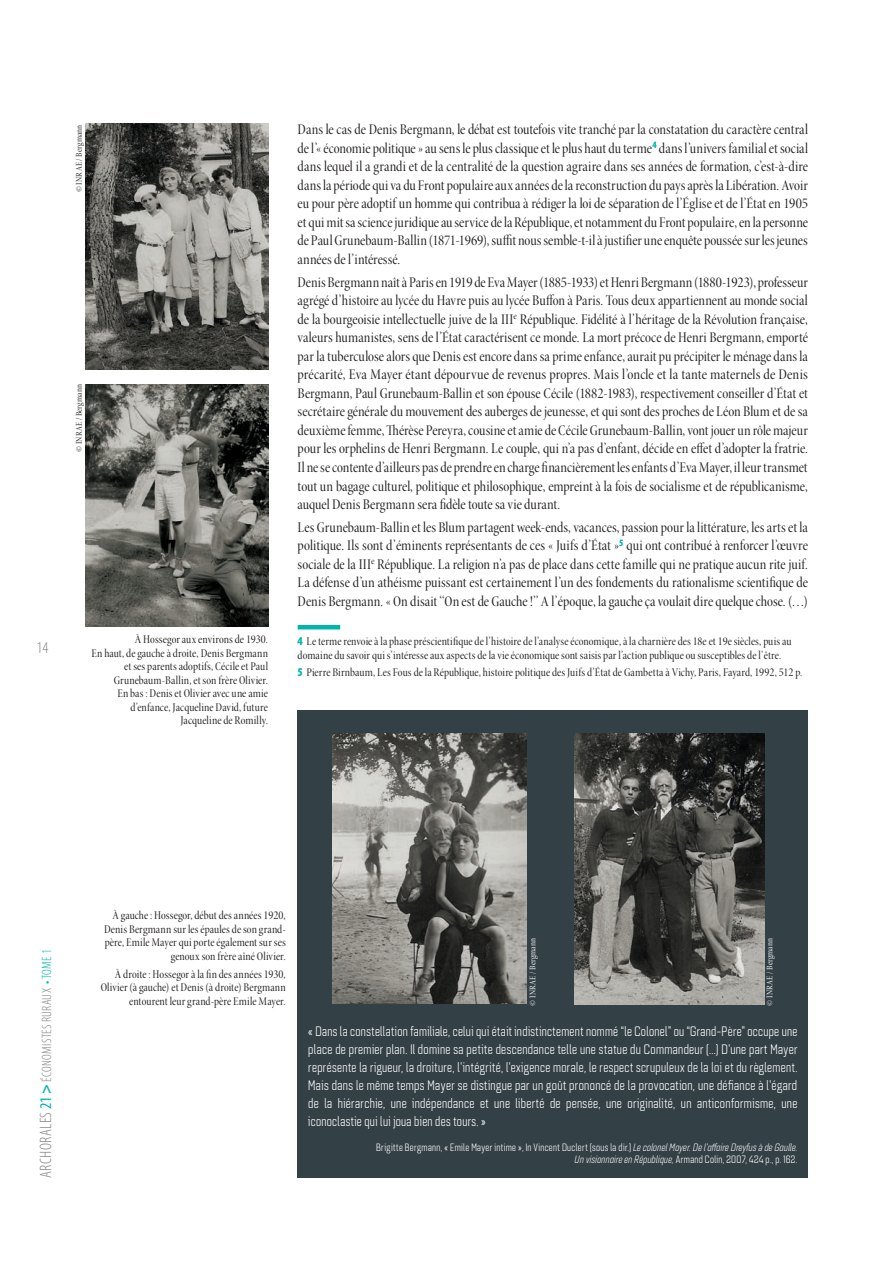
<style>
.page{position:relative;width:893px;height:1263px;background:#fff}
.page>*{position:absolute;margin:0;border:0;box-sizing:border-box;transform-origin:0 0}
.t1{font:300 condensed 16.5px "Myriad Pro";color:#808285}
.t2{font:15px/18.6px "Minion Pro Cn Disp";color:#231f20;text-align:justify}
.t3{font:13.5px/18px "Quarca Con Boo";letter-spacing:.025em;color:#fff;text-align:justify}
.t4{font:300 condensed 13.5px "Myriad Pro";letter-spacing:.02em;color:#808285}
.t5{font:12px/13.5px "Minion Pro Cn Disp";letter-spacing:.005em;color:#231f20;text-align:right}
.t6{font:10.5px/12px "Quarca Con Boo";letter-spacing:.035em;color:#fff;text-align:right}
.t7{font:9px "Minion Pro Cn Disp";letter-spacing:.03em;color:#fff}
.t8{font:9px "Minion Pro Cn Disp";letter-spacing:.03em;color:#231f20}
.s1{font-family:"Myriad Pro";font-weight:900;font-stretch:condensed;color:#00b5ac}
.s2{font-size:16.5px}
.s3{font-weight:400;font-size:16.5px;color:#00b5ac}
.s4{font-weight:700;font-size:16.5px;color:#00b5ac}
.s5{color:#00b5ac}
.s6{font-family:"Quarca Con Boo It"}
</style>
<div class="page">
<hr style="left:298px;top:625px;width:42px;height:4px;background:#00b5ac">
<div style="left:298px;top:710px;width:510px;height:468px;background:#334046"></div>
<img style="left:333px;top:733px;width:194px;height:271px">
<img style="left:574px;top:733px;width:190px;height:271px">
<img style="left:85px;top:123px;width:183px;height:247px">
<img style="left:85px;top:384px;width:183px;height:242px">
<p class="t8" style="left:74px;top:192px;width:69px;rotate:-90deg">© INRAE / Bergmann</p>
<p class="t8" style="left:74px;top:452px;width:69px;rotate:-90deg">© INRAE / Bergmann</p>
<p class="t1" style="left:37px;top:639px;width:13px">14</p>
<p class="t5" style="left:91px;top:633px;width:178px">À Hossegor aux environs de 1930.<br>En haut, de gauche à droite, Denis Bergmann et ses parents adoptifs, Cécile et Paul Grunebaum-Ballin, et son frère Olivier.<br>En bas : Denis et Olivier avec une amie d’enfance, Jacqueline David, future Jacqueline de Romilly.</p>
<p class="t2" style="left:298px;top:120px;width:512px">Dans le cas de Denis Bergmann, le débat est toutefois vite tranché par la constatation du caractère central de l’« économie politique » au sens le plus classique et le plus haut du terme<sup>4</sup> dans l’univers familial et social dans lequel il a grandi et de la centralité de la question agraire dans ses années de formation, c’est-à-dire dans la période qui va du Front populaire aux années de la reconstruction du pays après la Libération. Avoir eu pour père adoptif un homme qui contribua à rédiger la loi de séparation de l’Église et de l’État en 1905 et qui mit sa science juridique au service de la République, et notamment du Front populaire, en la personne de Paul Grunebaum-Ballin (1871-1969), suffit nous semble-t-il à justifier une enquête poussée sur les jeunes années de l’intéressé.</p>
<p class="t2" style="left:298px;top:273px;width:512px">Denis Bergmann naît à Paris en 1919 de Eva Mayer (1885-1933) et Henri Bergmann (1880-1923), professeur agrégé d’histoire au lycée du Havre puis au lycée Buffon à Paris. Tous deux appartiennent au monde social de la bourgeoisie intellectuelle juive de la III<sup>e</sup> République. Fidélité à l’héritage de la Révolution française, valeurs humanistes, sens de l’État caractérisent ce monde. La mort précoce de Henri Bergmann, emporté par la tuberculose alors que Denis est encore dans sa prime enfance, aurait pu précipiter le ménage dans la précarité, Eva Mayer étant dépourvue de revenus propres. Mais l’oncle et la tante maternels de Denis Bergmann, Paul Grunebaum-Ballin et son épouse Cécile (1882-1983), respectivement conseiller d’État et secrétaire générale du mouvement des auberges de jeunesse, et qui sont des proches de Léon Blum et de sa deuxième femme, Thérèse Pereyra, cousine et amie de Cécile Grunebaum-Ballin, vont jouer un rôle majeur pour les orphelins de Henri Bergmann. Le couple, qui n’a pas d’enfant, décide en effet d’adopter la fratrie.<br>Il ne se contente d’ailleurs pas de prendre en charge financièrement les enfants d’Eva Mayer, il leur transmet tout un bagage culturel, politique et philosophique, empreint à la fois de socialisme et de républicanisme, auquel Denis Bergmann sera fidèle toute sa vie durant.</p>
<p class="t2" style="left:298px;top:518px;width:512px">Les Grunebaum-Ballin et les Blum partagent week-ends, vacances, passion pour la littérature, les arts et la politique. Ils sont d’éminents représentants de ces « Juifs d’État »<sup>5</sup> qui ont contribué à renforcer l’œuvre sociale de la III<sup>e</sup> République. La religion n’a pas de place dans cette famille qui ne pratique aucun rite juif.<br>La défense d’un athéisme puissant est certainement l’un des fondements du rationalisme scientifique de Denis Bergmann. « On disait ‘‘On est de Gauche !’’ A l’époque, la gauche ça voulait dire quelque chose. (…)</p>
<p class="t5" style="left:298px;top:635px;width:495px;text-align:left"><span class="s1">4</span> Le terme renvoie à la phase préscientifique de l’histoire de l’analyse économique, à la charnière des 18e et 19e siècles, puis au domaine du savoir qui s’intéresse aux aspects de la vie économique sont saisis par l’action publique ou susceptibles de l’être.</p>
<p class="t5" style="left:298px;top:666px;width:506px"><span class="s1">5</span> Pierre Birnbaum, Les Fous de la République, histoire politique des Juifs d’État de Gambetta à Vichy, Paris, Fayard, 1992, 512 p.</p>
<p class="t4" style="left:40px;top:1178px;width:230px;rotate:-90deg"><span class="s2">ARCHORALES</span><span class="s3">21</span> <span class="s4">&gt;</span> ÉCONOMISTES RURAUX <span class="s5">• TOME 1</span></p>
<p class="t5" style="left:104px;top:909px;width:183px">À gauche : Hossegor, début des années 1920, Denis Bergmann sur les épaules de son grand&shy;père, Emile Mayer qui porte également sur ses genoux son frère aîné Olivier.</p>
<p class="t5" style="left:101px;top:967px;width:187px">À droite : Hossegor à la fin des années 1930,<br>Olivier (à gauche) et Denis (à droite) Bergmann entourent leur grand-père Emile Mayer.</p>
<p class="t7" style="left:527px;top:1005px;width:69px;rotate:-90deg">© INRAE / Bergmann</p>
<p class="t7" style="left:764px;top:1005px;width:69px;rotate:-90deg">© INRAE / Bergmann</p>
<p class="t3" style="left:308px;top:1023px;width:491px">« Dans la constellation familiale, celui qui était indistinctement nommé “le Colonel” ou “Grand-Père” occupe une place de premier plan. Il domine sa petite descendance telle une statue du Commandeur (...) D’une part Mayer représente la rigueur, la droiture, l’intégrité, l’exigence morale, le respect scrupuleux de la loi et du règlement.<br>Mais dans le même temps Mayer se distingue par un goût prononcé de la provocation, une défiance à l’égard de la hiérarchie, une indépendance et une liberté de pensée, une originalité, un anticonformisme, une iconoclastie qui lui joua bien des tours. »</p>
<p class="t6" style="left:376px;top:1142px;width:423px">Brigitte Bergmann, « Emile Mayer intime », In Vincent Duclert (sous la dir.) <span class="s6">Le colonel Mayer. De l’affaire Dreyfus à de Gaulle.<br>Un visionnaire en République,</span> Armand Colin, 2007, 424 p., p. 162.</p>
</div>
